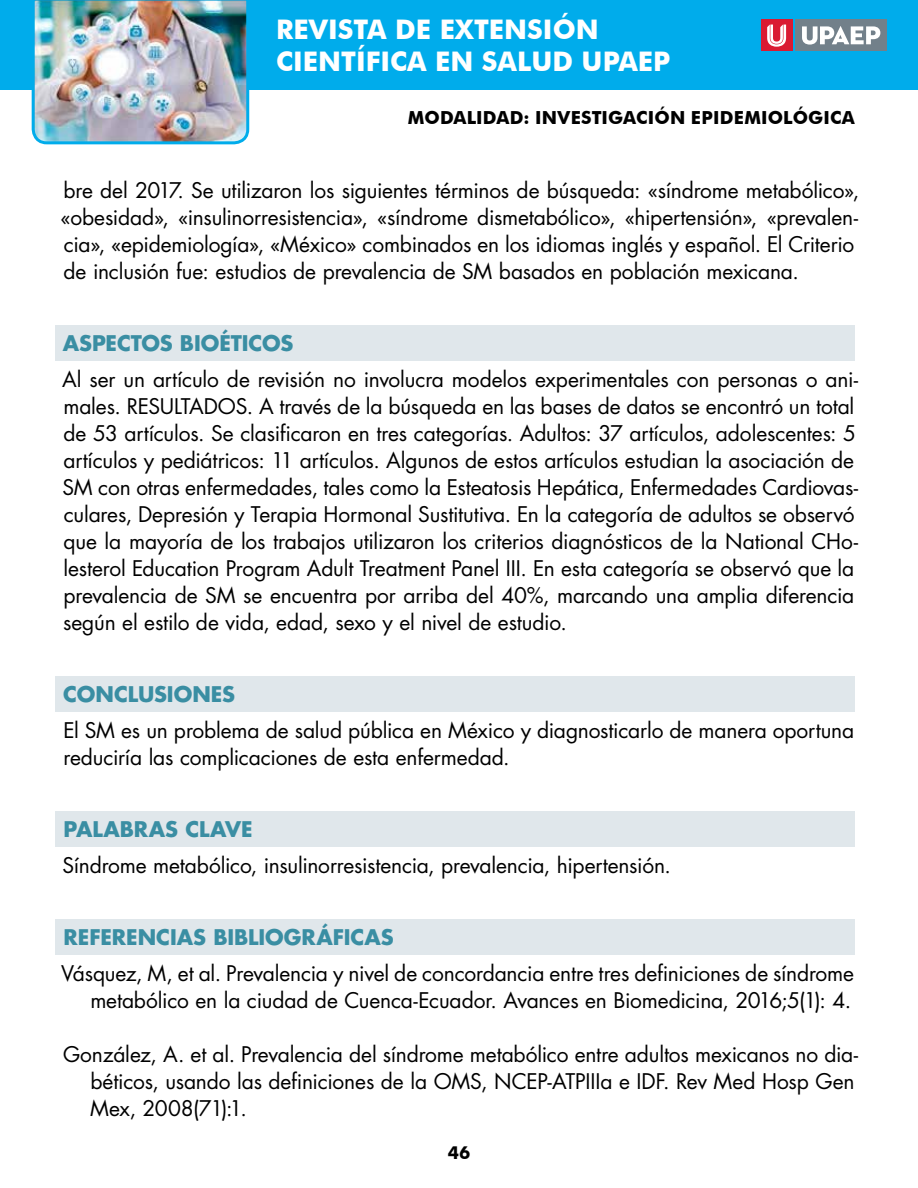
<style>
.page{position:relative;width:918px;height:1188px;background:#fff}
.page>*{position:absolute;margin:0;border:0;box-sizing:border-box;transform-origin:0 0}
.t1{font:700 27px/32.4px "Futura BT";color:#fff}
.t2{font:21px/27px "Futura Std";letter-spacing:-.01em;color:#000}
.t3{font:700 21px "Futura Std";color:#3a8ea3}
.t4{font:700 18px "Futura BT";letter-spacing:.01em;color:#000}
</style>
<div class="page">
<div style="left:0;top:0;width:918px;height:90px;background:#00aceb"></div>
<img style="left:31px;top:0;width:219px;height:145px">
<div style="left:796px;top:20px;width:91px;height:31px;background:#72808a"></div>
<svg style="left:802px;top:26px;width:78px;height:19px"></svg>
<div style="left:761px;top:20px;width:31px;height:31px;background:#da1a32"></div>
<svg style="left:767px;top:25px;width:19px;height:22px"></svg>
<div style="left:56px;top:325px;width:799px;height:36px;background:#e0e7eb"></div>
<div style="left:56px;top:676px;width:799px;height:36px;background:#e0e7eb"></div>
<div style="left:56px;top:811px;width:799px;height:36px;background:#e0e7eb"></div>
<div style="left:56px;top:919px;width:799px;height:36px;background:#e0e7eb"></div>
<p class="t1" style="left:276px;top:13px;width:396px">REVISTA DE EXTENSIÓN<br>CIENTÍFICA EN SALUD UPAEP</p>
<p class="t4" style="left:408px;top:107px;width:449px">MODALIDAD: INVESTIGACIÓN EPIDEMIOLÓGICA</p>
<p class="t2" style="left:60px;top:177px;width:800px">bre del 2017. Se utilizaron los siguientes términos de búsqueda: «síndrome metabólico», «obesidad», «insulinorresistencia», «síndrome dismetabólico», «hipertensión», «prevalen&shy;cia», «epidemiología», «México» combinados en los idiomas inglés y español. El Criterio de inclusión fue: estudios de prevalencia de SM basados en población mexicana.</p>
<p class="t3" style="left:63px;top:329px;width:232px">ASPECTOS BIOÉTICOS</p>
<p class="t2" style="left:62px;top:366px;width:797px">Al ser un artículo de revisión no involucra modelos experimentales con personas o ani&shy;males. RESULTADOS. A través de la búsqueda en las bases de datos se encontró un total de 53 artículos. Se clasificaron en tres categorías. Adultos: 37 artículos, adolescentes: 5 artículos y pediátricos: 11 artículos. Algunos de estos artículos estudian la asociación de SM con otras enfermedades, tales como la Esteatosis Hepática, Enfermedades Cardiovas&shy;culares, Depresión y Terapia Hormonal Sustitutiva. En la categoría de adultos se observó que la mayoría de los trabajos utilizaron los criterios diagnósticos de la National CHo&shy;lesterol Education Program Adult Treatment Panel III. En esta categoría se observó que la prevalencia de SM se encuentra por arriba del 40%, marcando una amplia diferencia según el estilo de vida, edad, sexo y el nivel de estudio.</p>
<p class="t3" style="left:63px;top:680px;width:173px">CONCLUSIONES</p>
<p class="t2" style="left:63px;top:717px;width:792px">El SM es un problema de salud pública en México y diagnosticarlo de manera oportuna reduciría las complicaciones de esta enfermedad.</p>
<p class="t3" style="left:64px;top:815px;width:190px">PALABRAS CLAVE</p>
<p class="t2" style="left:63px;top:852px;width:610px">Síndrome metabólico, insulinorresistencia, prevalencia, hipertensión.</p>
<p class="t3" style="left:64px;top:923px;width:332px">REFERENCIAS BIBLIOGRÁFICAS</p>
<p class="t2" style="left:61px;top:960px;width:794px;text-align:right">Vásquez, M, et al. Prevalencia y nivel de concordancia entre tres definiciones de síndrome metabólico en la ciudad de Cuenca-Ecuador. Avances en Biomedicina, 2016;5(1): 4.</p>
<p class="t2" style="left:90px;top:1041px;width:770px;text-indent:-27px">González, A. et al. Prevalencia del síndrome metabólico entre adultos mexicanos no dia&shy;béticos, usando las definiciones de la OMS, NCEP-ATPIIIa e IDF. Rev Med Hosp Gen<br>Mex, 2008(71):1.</p>
<p class="t4" style="left:448px;top:1142px;width:24px">46</p>
</div>
